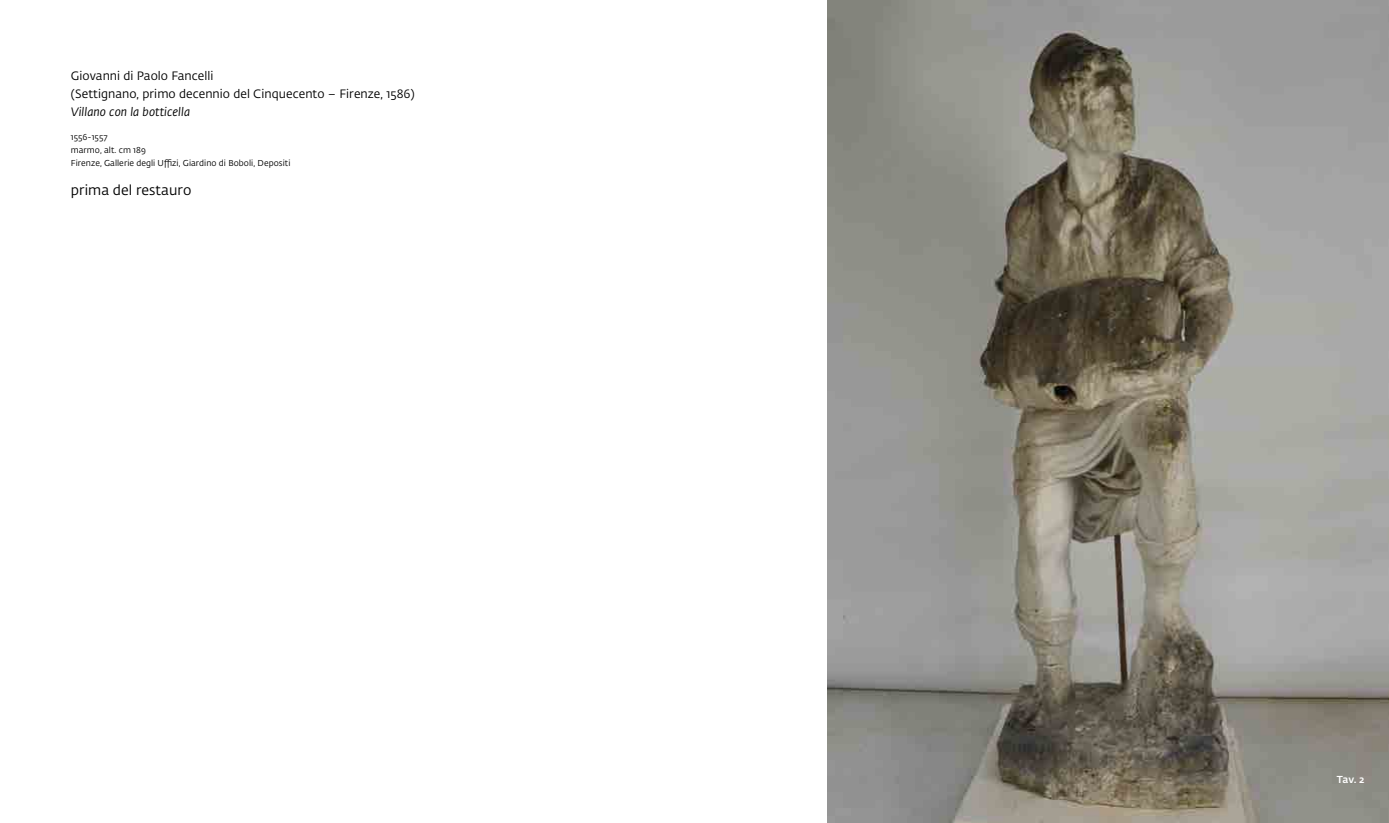
<style>
.page{position:relative;width:1389px;height:823px;background:#fff}
.page>*{position:absolute;margin:0;border:0;box-sizing:border-box;transform-origin:0 0}
.t1{font:14px "Fedra Sans Std";letter-spacing:.005em;color:#000}
.t2{font:12px/18px "Fedra Sans Std";letter-spacing:.005em;color:#000}
.t3{font:italic 12px "Fedra Sans Std";letter-spacing:.005em;color:#000}
.t4{font:500 10px "Fedra Sans Std";color:#fff}
.t5{font:8.5px/12.8px "Fedra Sans Std";letter-spacing:.005em;color:#000}
</style>
<div class="page">
<img style="left:828px;top:0;width:561px;height:822px">
<h2 class="t2" style="left:71px;top:67px;width:346px">Giovanni di Paolo Fancelli<br>(Settignano, primo decennio del Cinquecento – Firenze, 1586)</h2>
<h2 class="t3" style="left:71px;top:105px;width:121px">Villano con la botticella</h2>
<p class="t5" style="left:71px;top:131px;width:221px">1556-1557<br>marmo, alt. cm 189<br>Firenze, Gallerie degli Uffizi, Giardino di Boboli, Depositi</p>
<h1 class="t1" style="left:71px;top:182px;width:122px">prima del restauro</h1>
<p class="t4" style="left:1337px;top:772px;width:29px">Tav. 2</p>
</div>
